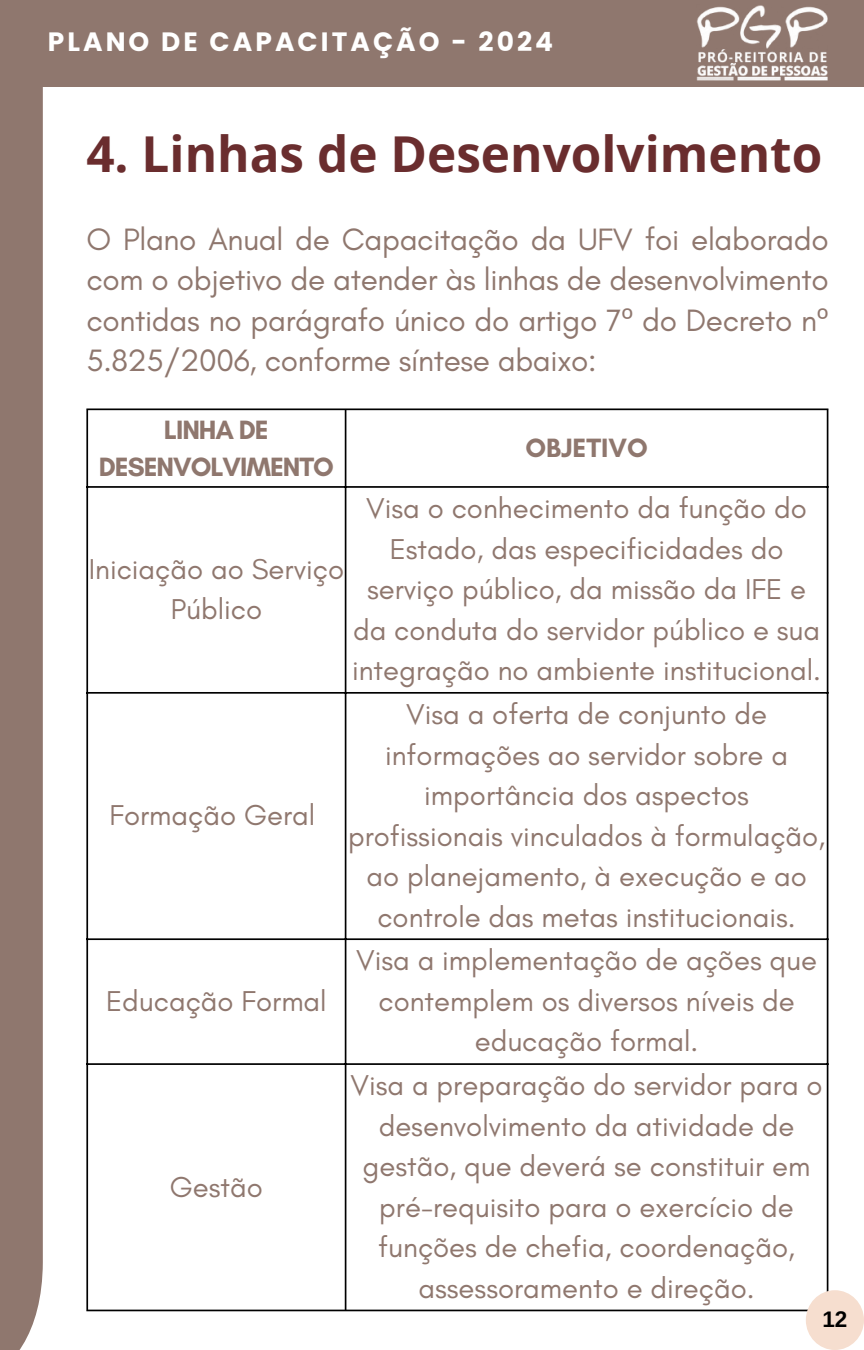
<style>
.page{position:relative;width:864px;height:1350px;background:#fff}
.page>*{position:absolute;margin:0;border:0;box-sizing:border-box;transform-origin:0 0}
.t1{font:700 49.5px "Open Sans";color:#6a2d2e}
.t2{font:31.5px/40.5px "Glacial Indifference";letter-spacing:-.01em;color:#8f776e;text-align:justify}
.t3{font:29.25px/40.5px "Glacial Indifference";color:#8f776e;text-align:center}
.t4{font:700 27px/37.1px "Glacial Indifference";letter-spacing:-.04em;color:#8f776e;text-align:center}
.t5{font:700 27px "Glacial Indifference";color:#8f776e}
.t6{font:700 26.55px "Poppins";letter-spacing:.115em;color:#fff}
.t7{font:700 22.5px "Arimo";color:#000}
.s1{font-family:"Noto Sans"}
</style>
<div class="page">
<div style="left:0;top:0;width:43px;height:1350px;background:#8f776e"></div>
<div style="left:0;top:0;width:864px;height:86px;background:#8f776e"></div>
<img style="left:696px;top:5px;width:132px;height:76px">
<hr style="left:86px;top:410px;width:2px;height:900px;background:#000">
<hr style="left:345px;top:410px;width:1px;height:900px;background:#000">
<hr style="left:827px;top:410px;width:1px;height:900px;background:#000">
<hr style="left:86px;top:408px;width:742px;height:2px;background:#000">
<hr style="left:86px;top:486px;width:742px;height:2px;background:#000">
<hr style="left:86px;top:692px;width:742px;height:2px;background:#000">
<hr style="left:86px;top:938px;width:742px;height:2px;background:#000">
<hr style="left:86px;top:1063px;width:742px;height:2px;background:#000">
<hr style="left:86px;top:1310px;width:742px;height:1px;background:#000">
<div style="left:806px;top:1290px;width:58px;height:60px;background:#f6decf;border-radius:50%"></div>
<p class="t6" style="left:48px;top:23px;width:507px">PLANO DE CAPACITAÇÃO - 2024</p>
<p class="t1" style="left:86px;top:119px;width:737px">4. Linhas de Desenvolvimento</p>
<p class="t2" style="left:86px;top:219px;width:744px">O Plano Anual de Capacitação da UFV foi elaborado com o objetivo de atender às linhas de desenvolvimento contidas no parágrafo único do artigo 7<span class="s1">º</span> do Decreto n<span class="s1">º </span>5.825/2006, conforme síntese abaixo:</p>
<h1 class="t4" style="left:99px;top:411px;width:237px">LINHA DE<br>DESENVOLVIMENTO</h1>
<p class="t3" style="left:89px;top:548px;width:257px">Iniciação ao Serviço<br>Público</p>
<h2 class="t5" style="left:525px;top:432px;width:124px">OBJETIVO</h2>
<p class="t3" style="left:352px;top:488px;width:471px">Visa o conhecimento da função do Estado, das especificidades do serviço público, da missão da IFE e da conduta do servidor público e sua integração no ambiente institucional.</p>
<p class="t3" style="left:109px;top:795px;width:207px">Formação Geral</p>
<p class="t3" style="left:106px;top:980px;width:222px">Educação Formal</p>
<p class="t3" style="left:170px;top:1166px;width:95px">Gestão</p>
<p class="t3" style="left:348px;top:694px;width:479px">Visa a oferta de conjunto de informações ao servidor sobre a importância dos aspectos profissionais vinculados à formulação, ao planejamento, à execução e ao controle das metas institucionais.</p>
<p class="t3" style="left:356px;top:940px;width:463px">Visa a implementação de ações que contemplem os diversos níveis de educação formal.</p>
<p class="t3" style="left:350px;top:1065px;width:474px">Visa a preparação do servidor para o desenvolvimento da atividade de gestão, que deverá se constituir em pré-requisito para o exercício de funções de chefia, coordenação, assessoramento e direção.</p>
<p class="t7" style="left:822px;top:1307px;width:27px">12</p>
</div>
